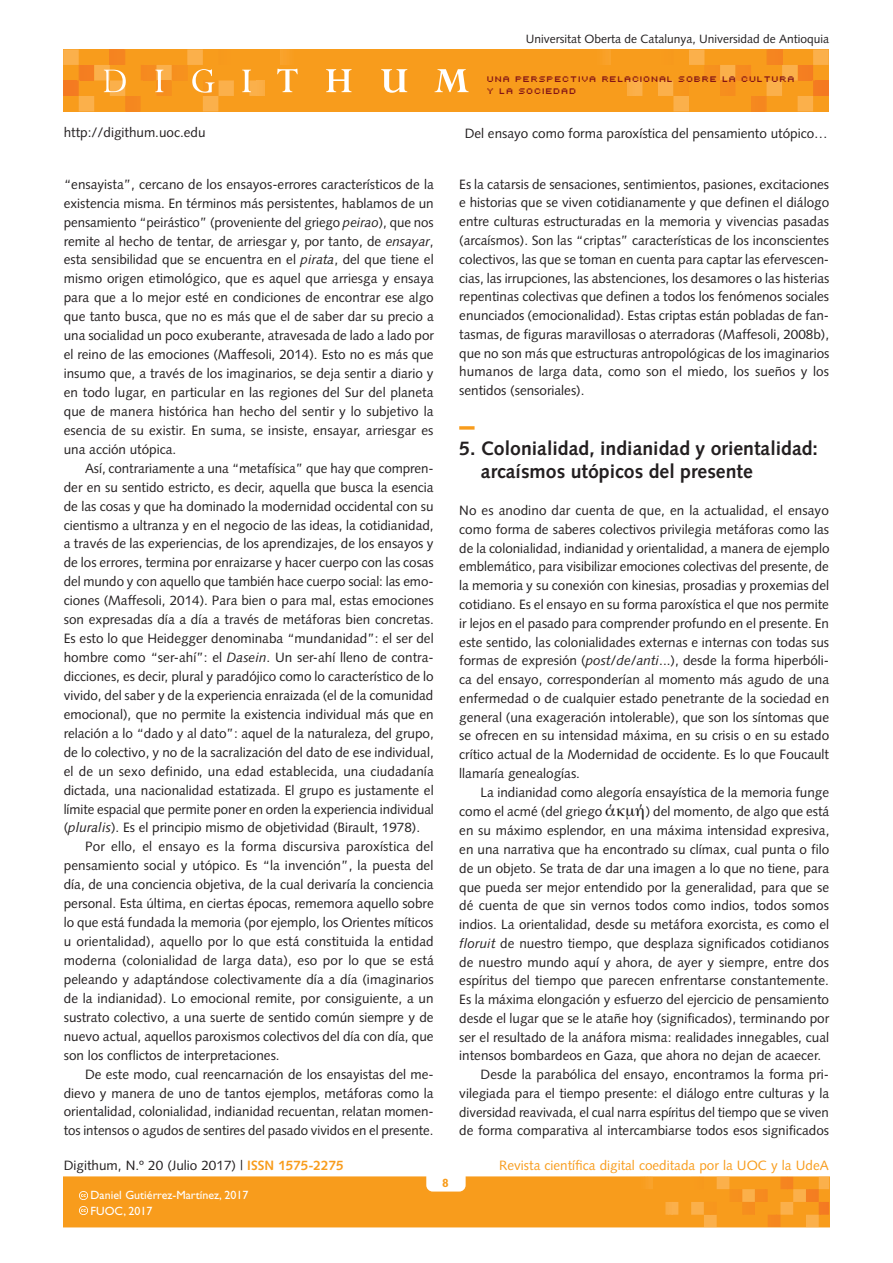
<style>
.page{position:relative;width:893px;height:1263px;background:#fff}
.page>*{position:absolute;margin:0;border:0;box-sizing:border-box;transform-origin:0 0}
._03_SUBTITOL{font:700 19.5px/22.5px "Syntax LT";color:#231f20}
._02_PARAGRAF_GENERAL{font:13.5px/18.9px "Syntax LT";color:#231f20;text-align:justify}
._02_PRIMER_PARAGRAF{font:13.5px/18.8px "Syntax LT";color:#231f20;text-align:justify}
.t1{font:13.5px "Syntax LT";color:#f89c1c}
.t2{font:12px "Syntax LT";color:#231f20}
.t3{font:12px/15.8px "Gill Sans";color:#fff}
.t4{font:700 12px "Gill Sans";color:#f89c1c}
.t5{font:9px/12px "Uni 0554";color:#821316}
.s1{font-style:italic}
.s2{font-weight:700;color:#f89c1c}
</style>
<div class="page">
<hr style="left:829px;top:1177px;width:1px;height:50px;background:#f47921">
<svg style="left:64px;top:1177px;width:765px;height:50px;background:#f89d21"></svg>
<div style="left:63px;top:49px;width:766px;height:62px;background:#f89c1c"></div>
<hr style="left:265px;top:49px;width:1px;height:62px;background:#faab40">
<hr style="left:278px;top:49px;width:2px;height:62px;background:#f9a430">
<hr style="left:625px;top:49px;width:2px;height:62px;background:#faab40">
<hr style="left:612px;top:49px;width:1px;height:62px;background:#f9a430">
<svg style="left:605px;top:49px;width:6px;height:16px"></svg>
<svg style="left:627px;top:49px;width:202px;height:62px"></svg>
<hr style="left:815px;top:80px;width:4px;height:16px;background:#f47b21">
<hr style="left:819px;top:80px;width:3px;height:16px;background:#f47a21">
<hr style="left:822px;top:80px;width:3px;height:16px;background:#f47921">
<hr style="left:825px;top:80px;width:4px;height:16px;background:#f47921">
<svg style="left:63px;top:49px;width:202px;height:62px"></svg>
<svg style="left:277px;top:49px;width:21px;height:43px"></svg>
<svg style="left:326px;top:69px;width:26px;height:23px"></svg>
<svg style="left:381px;top:69px;width:26px;height:24px"></svg>
<svg style="left:434px;top:69px;width:35px;height:23px"></svg>
<svg style="left:459px;top:426px;width:16px;height:4px"></svg>
<p class="t2" style="left:526px;top:32px;width:305px">Universitat Oberta de Catalunya, Universidad de Antioquia</p>
<p class="t5" style="left:488px;top:72px;width:310px">UNA PERSPECTIVA RELACIONAL SOBRE LA CULTURA<br>Y LA SOCIEDAD</p>
<p class="_02_PARAGRAF_GENERAL" style="left:64px;top:122px;width:143px">http://digithum.uoc.edu</p>
<p class="_02_PARAGRAF_GENERAL" style="left:465px;top:124px;width:364px">Del ensayo como forma paroxística del pensamiento utópico…</p>
<p class="_02_PARAGRAF_GENERAL" style="left:64px;top:175px;width:372px">“ensayista”, cercano de los ensayos-errores característicos de la existencia misma. En términos más persistentes, hablamos de un pensamiento “peirástico” (proveniente del griego <span class="s1">peirao</span>), que nos remite al hecho de tentar, de arriesgar y, por tanto, de <span class="s1">ensayar</span>, esta sensibilidad que se encuentra en el <span class="s1">pirata</span>, del que tiene el mismo origen etimológico, que es aquel que arriesga y ensaya para que a lo mejor esté en condiciones de encontrar ese algo que tanto busca, que no es más que el de saber dar su precio a una socialidad un poco exuberante, atravesada de lado a lado por el reino de las emociones (Maffesoli, 2014). Esto no es más que insumo que, a través de los imaginarios, se deja sentir a diario y en todo lugar, en particular en las regiones del Sur del planeta que de manera histórica han hecho del sentir y lo subjetivo la esencia de su existir. En suma, se insiste, ensayar, arriesgar es una acción utópica.</p>
<p class="_02_PARAGRAF_GENERAL" style="left:64px;top:459px;width:372px;text-indent:21px">Así, contrariamente a una “metafísica” que hay que compren&shy;der en su sentido estricto, es decir, aquella que busca la esencia de las cosas y que ha dominado la modernidad occidental con su cientismo a ultranza y en el negocio de las ideas, la cotidianidad, a través de las experiencias, de los aprendizajes, de los ensayos y de los errores, termina por enraizarse y hacer cuerpo con las cosas del mundo y con aquello que también hace cuerpo social: las emo&shy;ciones (Maffesoli, 2014). Para bien o para mal, estas emociones son expresadas día a día a través de metáforas bien concretas.<br>Es esto lo que Heidegger denominaba “mundanidad”: el ser del hombre como “ser-ahí”: el <span class="s1">Dasein</span>. Un ser-ahí lleno de contra&shy;dicciones, es decir, plural y paradójico como lo característico de lo vivido, del saber y de la experiencia enraizada (el de la comunidad emocional), que no permite la existencia individual más que en relación a lo “dado y al dato”: aquel de la naturaleza, del grupo, de lo colectivo, y no de la sacralización del dato de ese individual, el de un sexo definido, una edad establecida, una ciudadanía dictada, una nacionalidad estatizada. El grupo es justamente el límite espacial que permite poner en orden la experiencia individual (<span class="s1">pluralis</span>). Es el principio mismo de objetividad (Birault, 1978).</p>
<p class="_02_PARAGRAF_GENERAL" style="left:64px;top:837px;width:372px;text-indent:21px">Por ello, el ensayo es la forma discursiva paroxística del pensamiento social y utópico. Es “la invención”, la puesta del día, de una conciencia objetiva, de la cual derivaría la conciencia personal. Esta última, en ciertas épocas, rememora aquello sobre lo que está fundada la memoria (por ejemplo, los Orientes míticos u orientalidad), aquello por lo que está constituida la entidad moderna (colonialidad de larga data), eso por lo que se está peleando y adaptándose colectivamente día a día (imaginarios de la indianidad). Lo emocional remite, por consiguiente, a un sustrato colectivo, a una suerte de sentido común siempre y de nuevo actual, aquellos paroxismos colectivos del día con día, que son los conflictos de interpretaciones.</p>
<p class="_02_PARAGRAF_GENERAL" style="left:64px;top:1064px;width:371px;text-indent:21px">De este modo, cual reencarnación de los ensayistas del me&shy;dievo y manera de uno de tantos ejemplos, metáforas como la orientalidad, colonialidad, indianidad recuentan, relatan momen&shy;tos intensos o agudos de sentires del pasado vividos en el presente.</p>
<p class="_02_PARAGRAF_GENERAL" style="left:459px;top:175px;width:372px">Es la catarsis de sensaciones, sentimientos, pasiones, excitaciones e historias que se viven cotidianamente y que definen el diálogo entre culturas estructuradas en la memoria y vivencias pasadas (arcaísmos). Son las “criptas” características de los inconscientes colectivos, las que se toman en cuenta para captar las efervescen&shy;cias, las irrupciones, las abstenciones, los desamores o las histerias repentinas colectivas que definen a todos los fenómenos sociales enunciados (emocionalidad). Estas criptas están pobladas de fan&shy;tasmas, de figuras maravillosas o aterradoras (Maffesoli, 2008b), que no son más que estructuras antropológicas de los imaginarios humanos de larga data, como son el miedo, los sueños y los sentidos (sensoriales).</p>
<p class="_03_SUBTITOL" style="left:481px;top:437px;width:339px;text-indent:-22px">5. Colonialidad, indianidad y orientalidad: arcaísmos utópicos del presente</p>
<p class="_02_PRIMER_PARAGRAF" style="left:459px;top:501px;width:372px">No es anodino dar cuenta de que, en la actualidad, el ensayo como forma de saberes colectivos privilegia metáforas como las de la colonialidad, indianidad y orientalidad, a manera de ejemplo emblemático, para visibilizar emociones colectivas del presente, de la memoria y su conexión con kinesias, prosadias y proxemias del cotidiano. Es el ensayo en su forma paroxística el que nos permite ir lejos en el pasado para comprender profundo en el presente. En este sentido, las colonialidades externas e internas con todas sus formas de expresión (<span class="s1">post</span>/<span class="s1">de</span>/<span class="s1">anti</span>...), desde la forma hiperbóli&shy;ca del ensayo, corresponderían al momento más agudo de una enfermedad o de cualquier estado penetrante de la sociedad en general (una exageración intolerable), que son los síntomas que se ofrecen en su intensidad máxima, en su crisis o en su estado crítico actual de la Modernidad de occidente. Es lo que Foucault llamaría genealogías.</p>
<p class="_02_PARAGRAF_GENERAL" style="left:459px;top:782px;width:371px;line-height:19.8px;text-indent:21px">La indianidad como alegoría ensayística de la memoria funge como el acmé (del griego</p>
<p class="_02_PARAGRAF_GENERAL" style="left:459px;top:802px;width:372px;text-indent:186px">) del momento, de algo que está en su máximo esplendor, en una máxima intensidad expresiva, en una narrativa que ha encontrado su clímax, cual punta o filo de un objeto. Se trata de dar una imagen a lo que no tiene, para que pueda ser mejor entendido por la generalidad, para que se dé cuenta de que sin vernos todos como indios, todos somos indios. La orientalidad, desde su metáfora exorcista, es como el <span class="s1">floruit</span> de nuestro tiempo, que desplaza significados cotidianos de nuestro mundo aquí y ahora, de ayer y siempre, entre dos espíritus del tiempo que parecen enfrentarse constantemente.<br>Es la máxima elongación y esfuerzo del ejercicio de pensamiento desde el lugar que se le atañe hoy (significados), terminando por ser el resultado de la anáfora misma: realidades innegables, cual intensos bombardeos en Gaza, que ahora no dejan de acaecer.</p>
<p class="_02_PARAGRAF_GENERAL" style="left:459px;top:1065px;width:371px;text-indent:21px">Desde la parabólica del ensayo, encontramos la forma pri&shy;vilegiada para el tiempo presente: el diálogo entre culturas y la diversidad reavivada, el cual narra espíritus del tiempo que se viven de forma comparativa al intercambiarse todos esos significados</p>
<p class="_02_PARAGRAF_GENERAL" style="left:64px;top:1156px;width:281px">Digithum, N.º 20 (Julio 2017) | <span class="s2">ISSN 1575-2275</span></p>
<p class="t1" style="left:499px;top:1157px;width:331px">Revista científica digital coeditada por la UOC y la UdeA</p>
<p class="t4" style="left:442px;top:1176px;width:8px">8</p>
<p class="t3" style="left:91px;top:1187px;width:159px">Daniel Gutiérrez-Martínez, 2017<br>FUOC, 2017</p>
</div>
